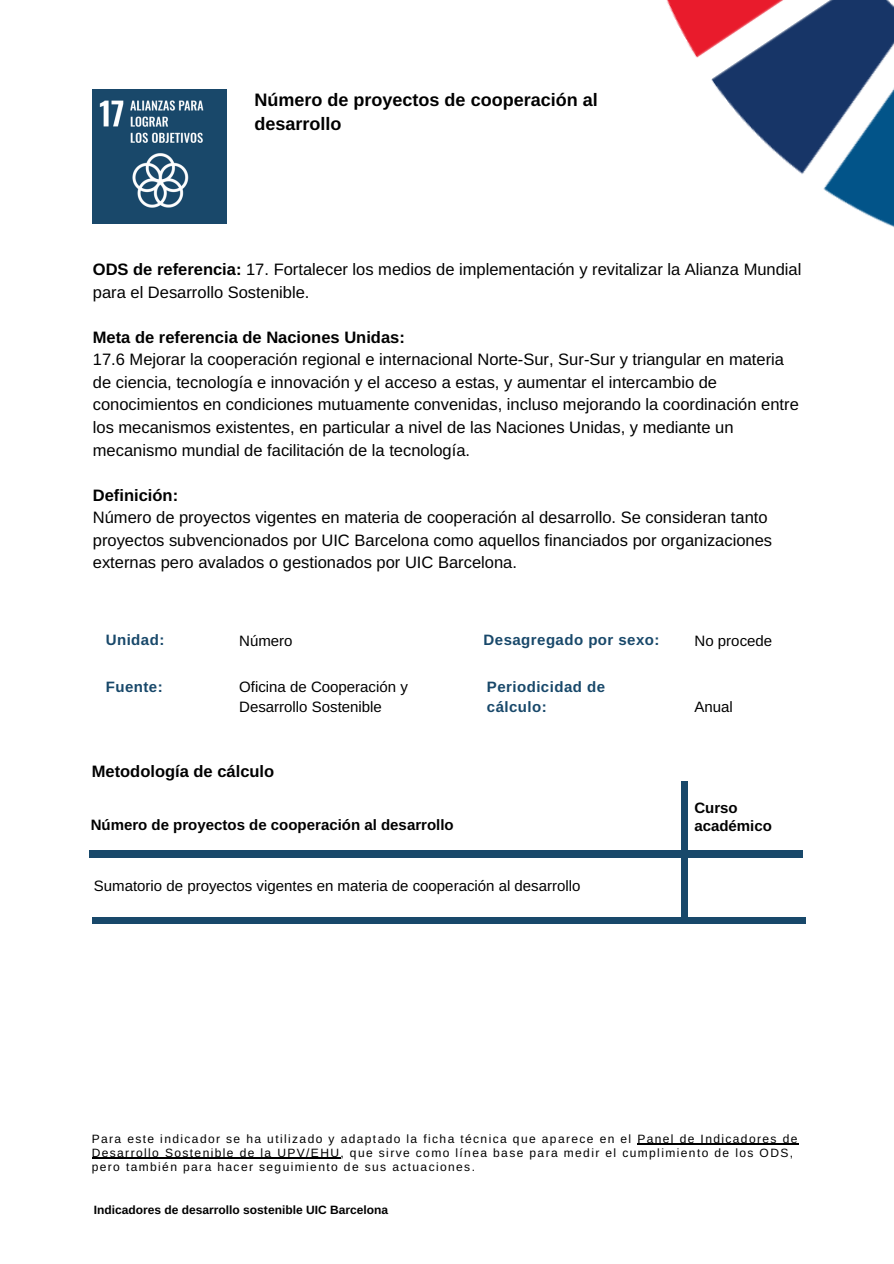
<style>
.page{position:relative;width:894px;height:1264px;background:#fff}
.page>*{position:absolute;margin:0;border:0;box-sizing:border-box;transform-origin:0 0}
.t1{font:700 18px/24.8px "Arimo";color:#000}
.t2{font:16.5px/22.5px "Arimo";color:#000}
.t3{font:700 16.5px "Arimo";color:#000}
.t4{font:15px/20.2px "Arimo";color:#000}
.t5{font:700 15px/18px "Arimo";color:#000}
.t6{font:700 15px/20.2px "Arimo";letter-spacing:.03em;color:#18486a}
.t7{font:12px/14px "Arimo";letter-spacing:.115em;color:#000}
.t8{font:700 12px "Arimo";color:#000}
.s1{font-weight:700}
</style>
<div class="page">
<img style="left:666px;top:0;width:227px;height:227px">
<div style="left:90px;top:850px;width:712px;height:7px;background:#18486a"></div>
<div style="left:681px;top:781px;width:6px;height:139px;background:#18486a"></div>
<div style="left:92px;top:917px;width:713px;height:6px;background:#18486a"></div>
<img style="left:93px;top:89px;width:134px;height:134px">
<hr style="left:637px;top:1143px;width:161px;height:1px;background:#000">
<hr style="left:92px;top:1157px;width:248px;height:1px;background:#000">
<p class="t1" style="left:254px;top:87px;width:345px">Número de proyectos de cooperación al desarrollo</p>
<p class="t2" style="left:93px;top:258px;width:710px"><span class="s1">ODS de referencia:</span> 17. Fortalecer los medios de implementación y revitalizar la Alianza Mundial para el Desarrollo Sostenible.</p>
<p class="t3" style="left:93px;top:328px;width:313px">Meta de referencia de Naciones Unidas:</p>
<p class="t2" style="left:93px;top:348px;width:707px">17.6 Mejorar la cooperación regional e internacional Norte-Sur, Sur-Sur y triangular en materia de ciencia, tecnología e innovación y el acceso a estas, y aumentar el intercambio de conocimientos en condiciones mutuamente convenidas, incluso mejorando la coordinación entre los mecanismos existentes, en particular a nivel de las Naciones Unidas, y mediante un mecanismo mundial de facilitación de la tecnología.</p>
<p class="t3" style="left:93px;top:485px;width:87px">Definición:</p>
<p class="t2" style="left:93px;top:506px;width:680px">Número de proyectos vigentes en materia de cooperación al desarrollo. Se consideran tanto proyectos subvencionados por UIC Barcelona como aquellos financiados por organizaciones externas pero avalados o gestionados por UIC Barcelona.</p>
<p class="t6" style="left:106px;top:630px;width:60px">Unidad:</p>
<p class="t4" style="left:239px;top:630px;width:55px">Número</p>
<p class="t6" style="left:106px;top:676px;width:58px">Fuente:</p>
<p class="t4" style="left:239px;top:676px;width:170px">Oficina de Cooperación y<br>Desarrollo Sostenible</p>
<p class="t3" style="left:92px;top:762px;width:184px">Metodología de cálculo</p>
<p class="t5" style="left:91px;top:816px;width:364px">Número de proyectos de cooperación al desarrollo</p>
<p class="t6" style="left:483px;top:630px;width:177px">Desagregado por sexo:</p>
<p class="t6" style="left:486px;top:676px;width:120px">Periodicidad de cálculo:</p>
<p class="t4" style="left:94px;top:875px;width:488px">Sumatorio de proyectos vigentes en materia de cooperación al desarrollo</p>
<p class="t4" style="left:694px;top:630px;width:79px">No procede</p>
<p class="t4" style="left:694px;top:697px;width:40px">Anual</p>
<p class="t5" style="left:694px;top:798px;width:79px">Curso académico</p>
<p class="t7" style="left:92px;top:1131px;width:707px">Para este indicador se ha utilizado y adaptado la ficha técnica que aparece en el Panel de Indicadores de<br>Desarrollo Sostenible de la UPV/EHU, que sirve como línea base para medir el cumplimiento de los ODS, pero también para hacer seguimiento de sus actuaciones.</p>
<p class="t8" style="left:94px;top:1202px;width:296px">Indicadores de desarrollo sostenible UIC Barcelona</p>
</div>
